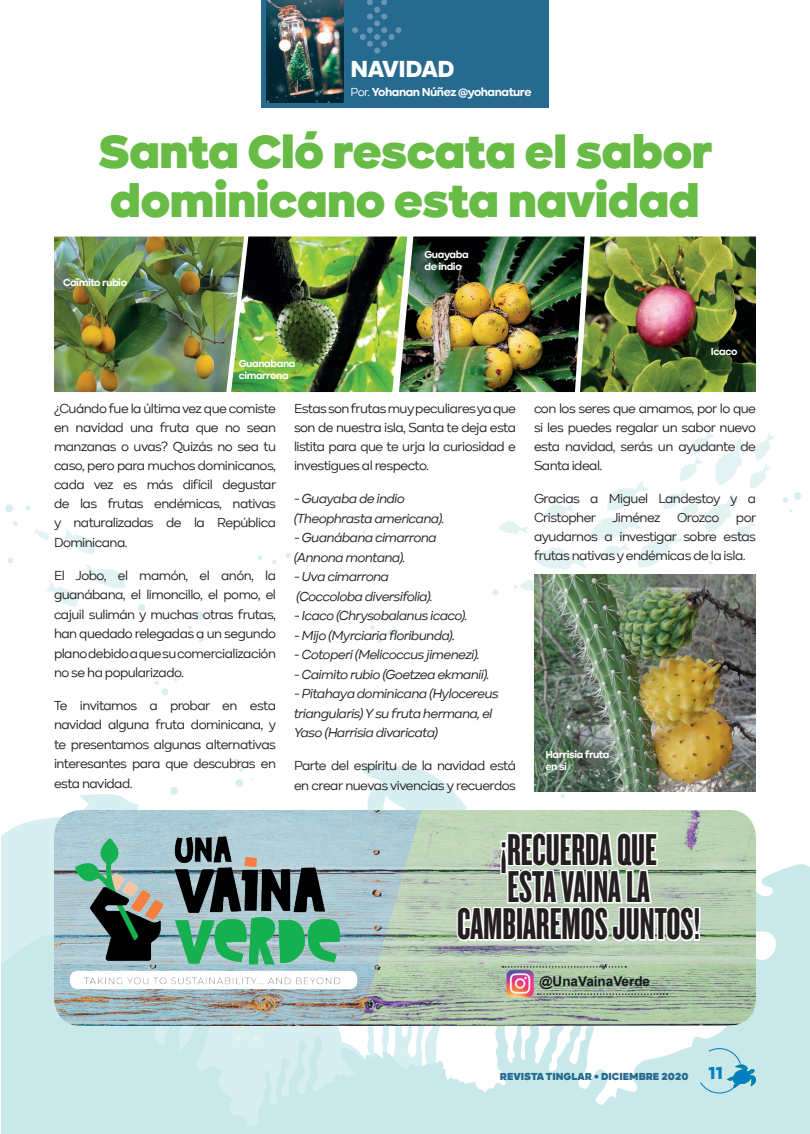
<style>
.page{position:relative;width:810px;height:1134px;background:#fff}
.page>*{position:absolute;margin:0;border:0;box-sizing:border-box;transform-origin:0 0}
.t1{font:800 48px/49.5px "Kinetika";letter-spacing:-.02em;color:#68bc45}
.t2{font:46.35px/37.3px "Knockout HTF67 Full Bantamwt";color:#231f20;text-align:center}
.t3{font:900 24px "Kinetika";letter-spacing:-.02em;color:#fff}
.t4{font:13.5px/19px "Kinetika";letter-spacing:-.04em;color:#231f20;text-align:justify}
.t5{font:italic 13.5px/19.5px "Kinetika";letter-spacing:-.04em;color:#231f20}
.t6{font:700 13.5px "Arial";color:#15181c}
.t7{font:700 12px "Kinetika";letter-spacing:-.04em;color:#fff}
.t8{font:700 10.5px/12px "Kinetika";letter-spacing:-.04em;color:#fff}
.t9{font:800 10.5px "Kinetika";color:#266a90}
.s1{font-weight:400}
.s2{font-weight:900;font-size:18px;color:#007fc4}
</style>
<div class="page">
<svg style="left:62px;top:528px;width:33px;height:27px"></svg>
<svg style="left:45px;top:564px;width:80px;height:43px"></svg>
<svg style="left:34px;top:529px;width:15px;height:11px"></svg>
<svg style="left:499px;top:521px;width:29px;height:14px"></svg>
<svg style="left:492px;top:590px;width:6px;height:6px"></svg>
<svg style="left:514px;top:580px;width:21px;height:11px"></svg>
<svg style="left:535px;top:431px;width:240px;height:140px"></svg>
<div style="left:794px;top:492px;width:7px;height:8px;background:#d7eff1;border-radius:50%"></div>
<svg style="left:783px;top:497px;width:5px;height:6px"></svg>
<div style="left:235px;top:779px;width:8px;height:8px;background:#d7eff1;border-radius:50%"></div>
<svg style="left:234px;top:759px;width:9px;height:13px"></svg>
<div style="left:170px;top:787px;width:8px;height:8px;background:#d7eff1;border-radius:50%"></div>
<svg style="left:155px;top:681px;width:4px;height:4px"></svg>
<div style="left:162px;top:688px;width:6px;height:7px;background:#d7eff1;border-radius:50%"></div>
<div style="left:138px;top:604px;width:7px;height:7px;background:#d7eff1;border-radius:50%"></div>
<svg style="left:7px;top:558px;width:6px;height:5px"></svg>
<div style="left:5px;top:505px;width:8px;height:7px;background:#d7eff1;border-radius:50%"></div>
<svg style="left:26px;top:506px;width:5px;height:5px"></svg>
<svg style="left:13px;top:521px;width:5px;height:5px"></svg>
<div style="left:195px;top:611px;width:8px;height:9px;background:#d7eff1;border-radius:50%"></div>
<svg style="left:188px;top:626px;width:4px;height:4px"></svg>
<svg style="left:199px;top:637px;width:4px;height:5px"></svg>
<svg style="left:286px;top:553px;width:5px;height:5px"></svg>
<svg style="left:258px;top:555px;width:4px;height:5px"></svg>
<svg style="left:272px;top:560px;width:5px;height:4px"></svg>
<svg style="left:368px;top:517px;width:4px;height:4px"></svg>
<svg style="left:374px;top:534px;width:6px;height:5px"></svg>
<svg style="left:384px;top:617px;width:4px;height:4px"></svg>
<svg style="left:370px;top:626px;width:4px;height:4px"></svg>
<svg style="left:388px;top:630px;width:6px;height:6px"></svg>
<svg style="left:1px;top:800px;width:809px;height:334px;background:#cde8ea"></svg>
<div style="left:261px;top:0;width:288px;height:108px;background:#266a90"></div>
<img style="left:267px;top:0;width:76px;height:103px">
<img style="left:54px;top:237px;width:177px;height:155px">
<img style="left:231px;top:237px;width:168px;height:155px">
<img style="left:399px;top:237px;width:181px;height:155px">
<img style="left:580px;top:237px;width:176px;height:155px">
<img style="left:535px;top:575px;width:221px;height:189px">
<img style="left:28px;top:807px;width:276px;height:207px">
<img style="left:304px;top:764px;width:452px;height:330px">
<svg style="left:352px;top:0;width:50px;height:54px"></svg>
<h3 class="t3" style="left:351px;top:54px;width:105px">NAVIDAD</h3>
<p class="t7" style="left:351px;top:85px;width:182px"><span class="s1">Por.</span> Yohanan Núñez @yohanature</p>
<h1 class="t1" style="left:98px;top:126px;width:616px">Santa Cló rescata el sabor dominicano esta navidad</h1>
<p class="t8" style="left:63px;top:276px;width:66px">Caimito rubio</p>
<p class="t8" style="left:424px;top:248px;width:46px">Guayaba de indio</p>
<p class="t8" style="left:239px;top:357px;width:58px">Guanabana cimarrona</p>
<p class="t4" style="left:54px;top:399px;width:224px">¿Cuándo fue la última vez que comiste en navidad una fruta que no sean manzanas o uvas? Quizás no sea tu caso, pero para muchos dominicanos, cada vez es más difícil degustar de las frutas endémicas, nativas y naturalizadas de la República Dominicana.</p>
<p class="t4" style="left:54px;top:565px;width:224px;line-height:19.5px">El Jobo, el mamón, el anón, la guanábana, el limoncillo, el pomo, el cajuil sulimán y muchas otras frutas, han quedado relegadas a un segundo plano debido a que su comercialización no se ha popularizado.</p>
<p class="t4" style="left:54px;top:696px;width:224px;line-height:19.5px">Te invitamos a probar en esta navidad alguna fruta dominicana, y te presentamos algunas alternativas interesantes para que descubras en esta navidad.</p>
<p class="t4" style="left:294px;top:399px;width:224px">Estas son frutas muy peculiares ya que son de nuestra isla, Santa te deja esta listita para que te urja la curiosidad e investigues al respecto.</p>
<p class="t5" style="left:294px;top:489px;width:152px">- Guayaba de indio (Theophrasta americana).</p>
<p class="t5" style="left:294px;top:528px;width:144px">- Guanábana cimarrona (Annona montana).</p>
<p class="t5" style="left:294px;top:567px;width:141px">- Uva cimarrona (Coccoloba diversifolia).</p>
<p class="t5" style="left:294px;top:606px;width:175px">- Icaco (Chrysobalanus icaco).</p>
<p class="t5" style="left:294px;top:625px;width:163px">- Mijo (Myrciaria floribunda).</p>
<p class="t5" style="left:294px;top:645px;width:188px">- Cotoperi (Melicoccus jimenezi).</p>
<p class="t5" style="left:294px;top:664px;width:197px">- Caimito rubio (Goetzea ekmanii).</p>
<p class="t5" style="left:294px;top:684px;width:206px">- Pitahaya dominicana (Hylocereus triangularis) Y su fruta hermana, el<br>Yaso (Harrisia divaricata)</p>
<p class="t4" style="left:294px;top:756px;width:223px;line-height:19.5px">Parte del espíritu de la navidad está en crear nuevas vivencias y recuerdos</p>
<p class="t8" style="left:711px;top:345px;width:28px">Icaco</p>
<p class="t4" style="left:534px;top:399px;width:224px">con los seres que amamos, por lo que si les puedes regalar un sabor nuevo esta navidad, serás un ayudante de Santa ideal.</p>
<p class="t4" style="left:534px;top:489px;width:224px">Gracias a Miguel Landestoy y a Cristopher Jiménez Orozco por ayudarnos a investigar sobre estas frutas nativas y endémicas de la isla.</p>
<p class="t8" style="left:545px;top:748px;width:66px">Harrisia fruta en si</p>
<h2 class="t2" style="left:457px;top:831px;width:244px">¡RECUERDA QUE<br>ESTA VAINA LA<br>CAMBIAREMOS JUNTOS!</h2>
<p class="t6" style="left:539px;top:973px;width:112px">@UnaVainaVerde</p>
<p class="t9" style="left:500px;top:1069px;width:225px">REVISTA TINGLAR • DICIEMBRE 2020 <span class="s2">11</span></p>
</div>
